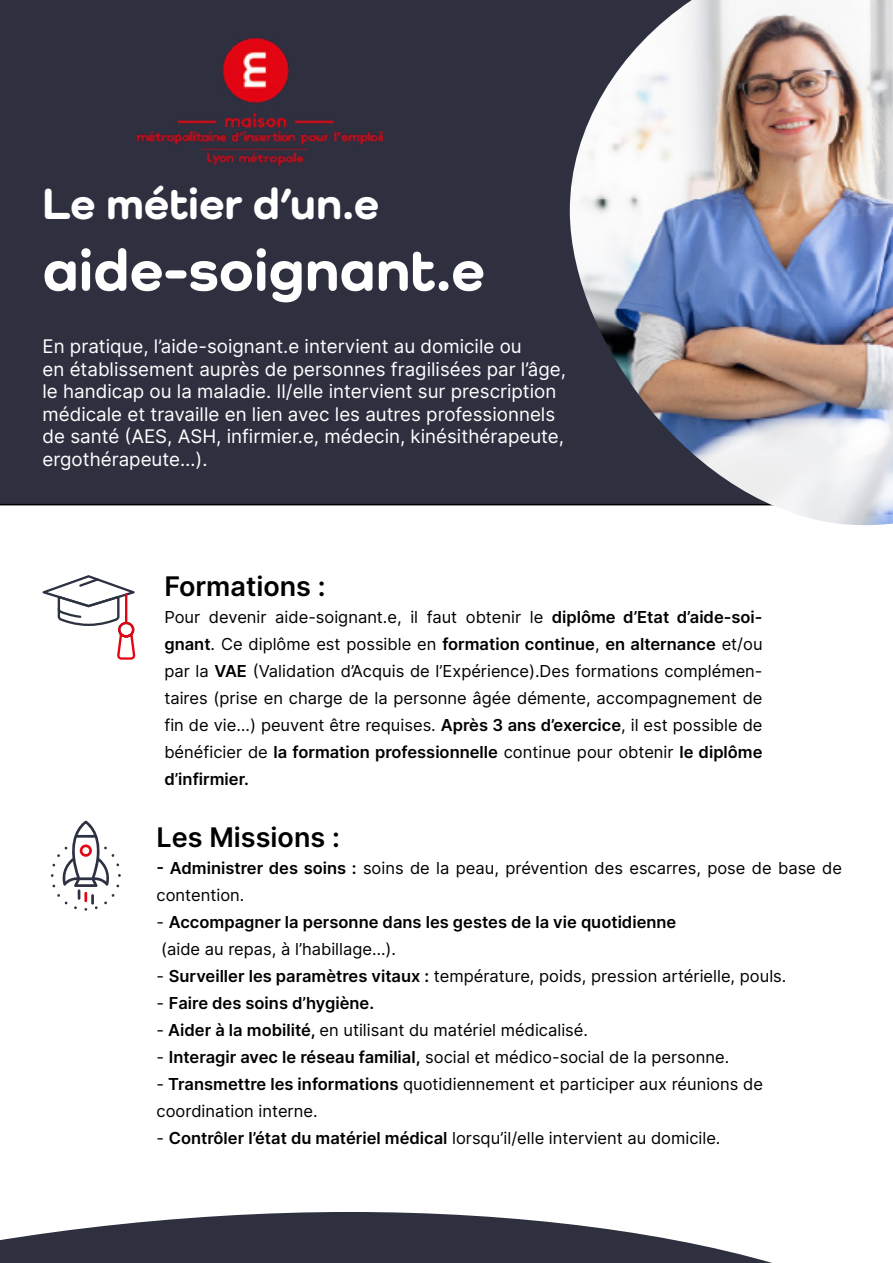
<style>
.page{position:relative;width:893px;height:1263px;background:#fff}
.page>*{position:absolute;margin:0;border:0;box-sizing:border-box;transform-origin:0 0}
.t1{font:800 60px "Como";color:#fff}
.t2{font:800 45px "Como";color:#fff}
.t3{font:600 27px "Inter";color:#000}
.t4{font:18.75px/22.5px "Inter";color:#fff}
.t5{font:16.5px/27px "Inter";color:#000}
.t6{font:600 16.5px/27px "Inter";color:#000}
.s1{font-weight:600}
.s2{font-weight:400}
</style>
<div class="page">
<div style="left:0;top:0;width:893px;height:1258px;background:#2e3040"></div>
<div style="left:0;top:504px;width:893px;height:708px;background:#fff"></div>
<svg style="left:43px;top:575px;width:92px;height:85px"></svg>
<img style="left:570px;top:0;width:323px;height:525px">
<svg style="left:0;top:1212px;width:893px;height:51px"></svg>
<svg style="left:51px;top:821px;width:70px;height:90px"></svg>
<img style="left:136px;top:37px;width:246px;height:129px">
<h2 class="t2" style="left:43px;top:175px;width:338px">Le métier d’un.e</h2>
<h1 class="t1" style="left:43px;top:233px;width:444px">aide-soignant.e</h1>
<p class="t4" style="left:43px;top:335px;width:525px">En pratique, l’aide-soignant.e intervient au domicile ou<br>en établissement auprès de personnes fragilisées par l’âge, le handicap ou la maladie. Il/elle intervient sur prescription médicale et travaille en lien avec les autres professionnels de santé (AES, ASH, infirmier.e, médecin, kinésithérapeute, ergothérapeute…).</p>
<h3 class="t3" style="left:164px;top:566px;width:163px">Formations :</h3>
<p class="t5" style="left:164px;top:603px;width:600px;text-align:justify">Pour devenir aide-soignant.e, il faut obtenir le <span class="s1">diplôme d’Etat d’aide-soi&shy;gnant</span>. Ce diplôme est possible en <span class="s1">formation continue</span>, <span class="s1">en alternance</span> et/ou par la <span class="s1">VAE</span> (Validation d’Acquis de l’Expérience).Des formations complémen&shy;taires (prise en charge de la personne âgée démente, accompagnement de fin de vie…) peuvent être requises. <span class="s1">Après 3 ans d’exercice</span>, il est possible de bénéficier de <span class="s1">la formation professionnelle</span> continue pour obtenir <span class="s1">le diplôme d’infirmier.</span></p>
<h3 class="t3" style="left:157px;top:817px;width:185px">Les Missions :</h3>
<p class="t5" style="left:157px;top:854px;width:687px"><span class="s1">- Administrer des soins :</span> soins de la peau, prévention des escarres, pose de base de contention.</p>
<p class="t6" style="left:157px;top:908px;width:521px"><span class="s2">-</span> Accompagner la personne dans les gestes de la vie quotidienne <span class="s2">(aide au repas, à l’habillage…).</span></p>
<p class="t5" style="left:157px;top:962px;width:631px">- <span class="s1">Surveiller les paramètres vitaux :</span> température, poids, pression artérielle, pouls.</p>
<p class="t6" style="left:157px;top:989px;width:219px"><span class="s2">-</span> Faire des soins d’hygiène.</p>
<p class="t5" style="left:157px;top:1016px;width:433px">- <span class="s1">Aider à la mobilité,</span> en utilisant du matériel médicalisé.</p>
<p class="t5" style="left:157px;top:1043px;width:574px">- <span class="s1">Interagir avec le réseau familial,</span> social et médico-social de la personne.</p>
<p class="t5" style="left:157px;top:1070px;width:608px">- <span class="s1">Transmettre les informations</span> quotidiennement et participer aux réunions de coordination interne.</p>
<p class="t5" style="left:157px;top:1124px;width:565px">- <span class="s1">Contrôler l’état du matériel médical</span> lorsqu’il/elle intervient au domicile.</p>
</div>
